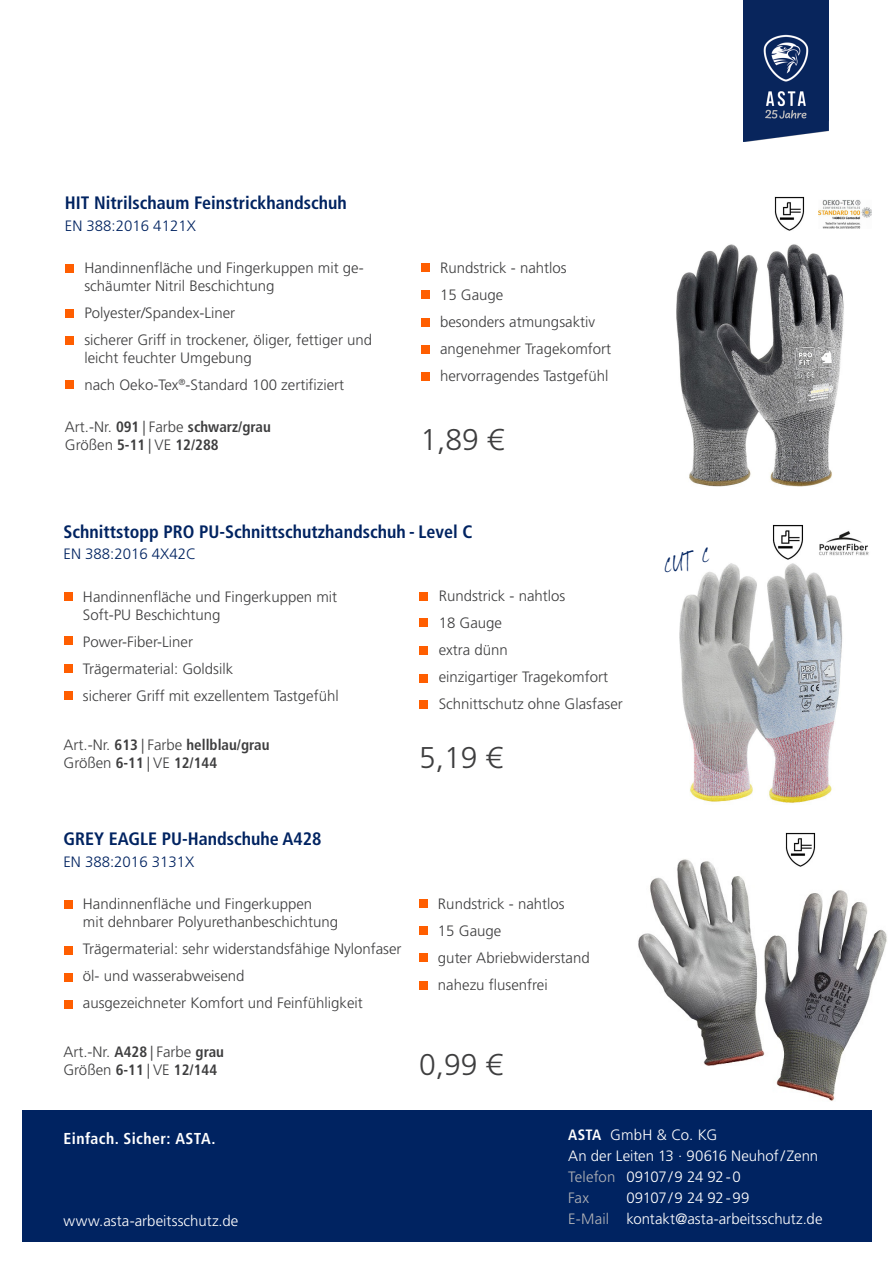
<style>
.page{position:relative;width:893px;height:1263px;background:#fff}
.page>*{position:absolute;margin:0;border:0;box-sizing:border-box;transform-origin:0 0}
.t1{font:300 30px "Frutiger LT Pro";color:#3e3e3f}
.t2{font:italic 27px "Au Revoir";color:#002361}
.t3{font:700 condensed 18px "Frutiger LT Pro";color:#002361}
.t4{font:700 condensed 15.75px "Frutiger LT Pro";letter-spacing:.025em;color:#fff}
.t5{font:300 15px "Frutiger LT Pro";color:#3e3e3f}
.t6{font:300 15px/21px "Frutiger LT Pro";color:#fff}
.t7{font:700 condensed 15px "Frutiger LT Pro";color:#3e3e3f}
.t8{font:300 15px "Frutiger LT Pro";color:#002361}
.s1{font-weight:300;font-stretch:normal}
.s2{font-weight:700;font-stretch:condensed}
.s3{color:#b2b3b7}
</style>
<div class="page">
<div style="left:65px;top:264px;width:9px;height:9px;background:#ff5e00"></div>
<div style="left:65px;top:309px;width:9px;height:8px;background:#ff5e00"></div>
<div style="left:65px;top:337px;width:9px;height:8px;background:#ff5e00"></div>
<div style="left:65px;top:380px;width:9px;height:8px;background:#ff5e00"></div>
<img style="left:676px;top:244px;width:168px;height:243px">
<img style="left:774px;top:196px;width:31px;height:35px">
<div style="left:421px;top:264px;width:8px;height:8px;background:#ff5e00"></div>
<div style="left:421px;top:290px;width:8px;height:9px;background:#ff5e00"></div>
<div style="left:421px;top:318px;width:8px;height:8px;background:#ff5e00"></div>
<div style="left:421px;top:346px;width:8px;height:8px;background:#ff5e00"></div>
<div style="left:421px;top:372px;width:8px;height:9px;background:#ff5e00"></div>
<img style="left:679px;top:563px;width:164px;height:240px">
<div style="left:64px;top:900px;width:8px;height:8px;background:#ff5e00"></div>
<div style="left:64px;top:946px;width:8px;height:8px;background:#ff5e00"></div>
<div style="left:64px;top:973px;width:8px;height:9px;background:#ff5e00"></div>
<div style="left:64px;top:1001px;width:8px;height:8px;background:#ff5e00"></div>
<img style="left:638px;top:859px;width:249px;height:242px">
<img style="left:785px;top:832px;width:31px;height:35px">
<div style="left:419px;top:899px;width:9px;height:9px;background:#ff5e00"></div>
<div style="left:419px;top:926px;width:9px;height:8px;background:#ff5e00"></div>
<div style="left:419px;top:954px;width:9px;height:8px;background:#ff5e00"></div>
<div style="left:419px;top:981px;width:9px;height:9px;background:#ff5e00"></div>
<img style="left:818px;top:200px;width:54px;height:28px">
<div style="left:64px;top:593px;width:8px;height:8px;background:#ff5e00"></div>
<div style="left:64px;top:636px;width:8px;height:9px;background:#ff5e00"></div>
<div style="left:64px;top:664px;width:8px;height:8px;background:#ff5e00"></div>
<div style="left:64px;top:691px;width:9px;height:9px;background:#ff5e00"></div>
<img style="left:773px;top:525px;width:30px;height:35px">
<div style="left:420px;top:592px;width:8px;height:8px;background:#ff5e00"></div>
<div style="left:420px;top:619px;width:8px;height:8px;background:#ff5e00"></div>
<div style="left:420px;top:646px;width:8px;height:9px;background:#ff5e00"></div>
<div style="left:420px;top:674px;width:8px;height:8px;background:#ff5e00"></div>
<div style="left:420px;top:700px;width:8px;height:9px;background:#ff5e00"></div>
<img style="left:819px;top:531px;width:50px;height:25px">
<div style="left:22px;top:1110px;width:850px;height:132px;background:#002361"></div>
<img style="left:743px;top:0;width:85px;height:141px">
<p class="t3" style="left:65px;top:192px;width:283px">HIT Nitrilschaum Feinstrickhandschuh</p>
<p class="t8" style="left:65px;top:217px;width:132px">EN 388:2016 4121X</p>
<p class="t5" style="left:84px;top:259px;width:281px">Handinnenfläche und Fingerkuppen mit ge-</p>
<p class="t5" style="left:84px;top:277px;width:192px">schäumter Nitril Beschichtung</p>
<p class="t5" style="left:84px;top:304px;width:152px">Polyester/Spandex-Liner</p>
<p class="t5" style="left:84px;top:331px;width:289px">sicherer Griff in trockener, öliger, fettiger und</p>
<p class="t5" style="left:84px;top:349px;width:169px">leicht feuchter Umgebung</p>
<p class="t5" style="left:84px;top:376px;width:261px">nach Oeko-Tex<sup>®</sup>-Standard 100 zertifiziert</p>
<p class="t5" style="left:440px;top:259px;width:128px">Rundstrick - nahtlos</p>
<p class="t5" style="left:440px;top:286px;width:65px">15 Gauge</p>
<p class="t5" style="left:440px;top:313px;width:157px">besonders atmungsaktiv</p>
<p class="t5" style="left:440px;top:340px;width:173px">angenehmer Tragekomfort</p>
<p class="t5" style="left:440px;top:367px;width:170px">hervorragendes Tastgefühl</p>
<p class="t7" style="left:65px;top:418px;width:207px"><span class="s1">Art.-Nr.</span> 091 <span class="s1">| Farbe</span> schwarz/grau</p>
<p class="t7" style="left:65px;top:436px;width:155px"><span class="s1">Größen</span> 5-11 <span class="s1">| VE</span> 12/288</p>
<p class="t1" style="left:420px;top:422px;width:85px">1,89 €</p>
<p class="t3" style="left:64px;top:521px;width:411px">Schnittstopp PRO PU-Schnittschutzhandschuh - Level C</p>
<p class="t8" style="left:64px;top:545px;width:134px">EN 388:2016 4X42C</p>
<p class="t5" style="left:83px;top:588px;width:256px">Handinnenfläche und Fingerkuppen mit</p>
<p class="t5" style="left:83px;top:606px;width:139px">Soft-PU Beschichtung</p>
<p class="t5" style="left:83px;top:633px;width:111px">Power-Fiber-Liner</p>
<p class="t5" style="left:83px;top:660px;width:152px">Trägermaterial: Goldsilk</p>
<p class="t5" style="left:83px;top:687px;width:257px">sicherer Griff mit exzellentem Tastgefühl</p>
<p class="t5" style="left:439px;top:587px;width:128px">Rundstrick - nahtlos</p>
<p class="t5" style="left:439px;top:614px;width:65px">18 Gauge</p>
<p class="t5" style="left:439px;top:641px;width:71px">extra dünn</p>
<p class="t5" style="left:439px;top:668px;width:171px">einzigartiger Tragekomfort</p>
<p class="t5" style="left:439px;top:695px;width:186px">Schnittschutz ohne Glasfaser</p>
<p class="t7" style="left:64px;top:736px;width:207px"><span class="s1">Art.-Nr.</span> 613 <span class="s1">| Farbe</span> hellblau/grau</p>
<p class="t7" style="left:64px;top:754px;width:155px"><span class="s1">Größen</span> 6-11 <span class="s1">| VE</span> 12/144</p>
<p class="t1" style="left:419px;top:740px;width:85px">5,19 €</p>
<p class="t3" style="left:63px;top:828px;width:260px">GREY EAGLE PU-Handschuhe A428</p>
<p class="t8" style="left:63px;top:853px;width:132px">EN 388:2016 3131X</p>
<p class="t5" style="left:83px;top:895px;width:231px">Handinnenfläche und Fingerkuppen</p>
<p class="t5" style="left:83px;top:913px;width:257px">mit dehnbarer Polyurethanbeschichtung</p>
<p class="t5" style="left:83px;top:940px;width:320px">Trägermaterial: sehr widerstandsfähige Nylonfaser</p>
<p class="t5" style="left:83px;top:967px;width:163px">öl- und wasserabweisend</p>
<p class="t5" style="left:83px;top:994px;width:282px">ausgezeichneter Komfort und Feinfühligkeit</p>
<p class="t5" style="left:438px;top:895px;width:128px">Rundstrick - nahtlos</p>
<p class="t5" style="left:438px;top:922px;width:65px">15 Gauge</p>
<p class="t5" style="left:438px;top:949px;width:153px">guter Abriebwiderstand</p>
<p class="t5" style="left:438px;top:976px;width:111px">nahezu flusenfrei</p>
<p class="t5" style="left:63px;top:1043px;width:162px">Art.-Nr. <span class="s2">A428</span> | Farbe <span class="s2">grau</span></p>
<p class="t7" style="left:63px;top:1061px;width:155px"><span class="s1">Größen</span> 6-11 <span class="s1">| VE</span> 12/144</p>
<p class="t1" style="left:419px;top:1047px;width:85px">0,99 €</p>
<p class="t2" style="left:658px;top:550px;width:49px;rotate:-15deg">CUT C</p>
<p class="t4" style="left:64px;top:1129px;width:154px">Einfach. Sicher: ASTA.</p>
<p class="t6" style="left:568px;top:1124px;width:252px"><span class="s2">ASTA</span> GmbH &amp; Co. KG<br>An der Leiten 13 · 90616 Neuhof/ Zenn</p>
<p class="t6" style="left:568px;top:1166px;width:174px"><span class="s3">Telefon</span> 09107/9 24 92-0<br><span class="s3">Fax</span></p>
<p class="t6" style="left:568px;top:1187px;width:256px;text-indent:58px">09107/9 24 92-99<br><span class="s3">E-Mail</span> kontakt@asta-arbeitsschutz.de</p>
<p class="t6" style="left:64px;top:1211px;width:176px">www.asta-arbeitsschutz.de</p>
</div>
